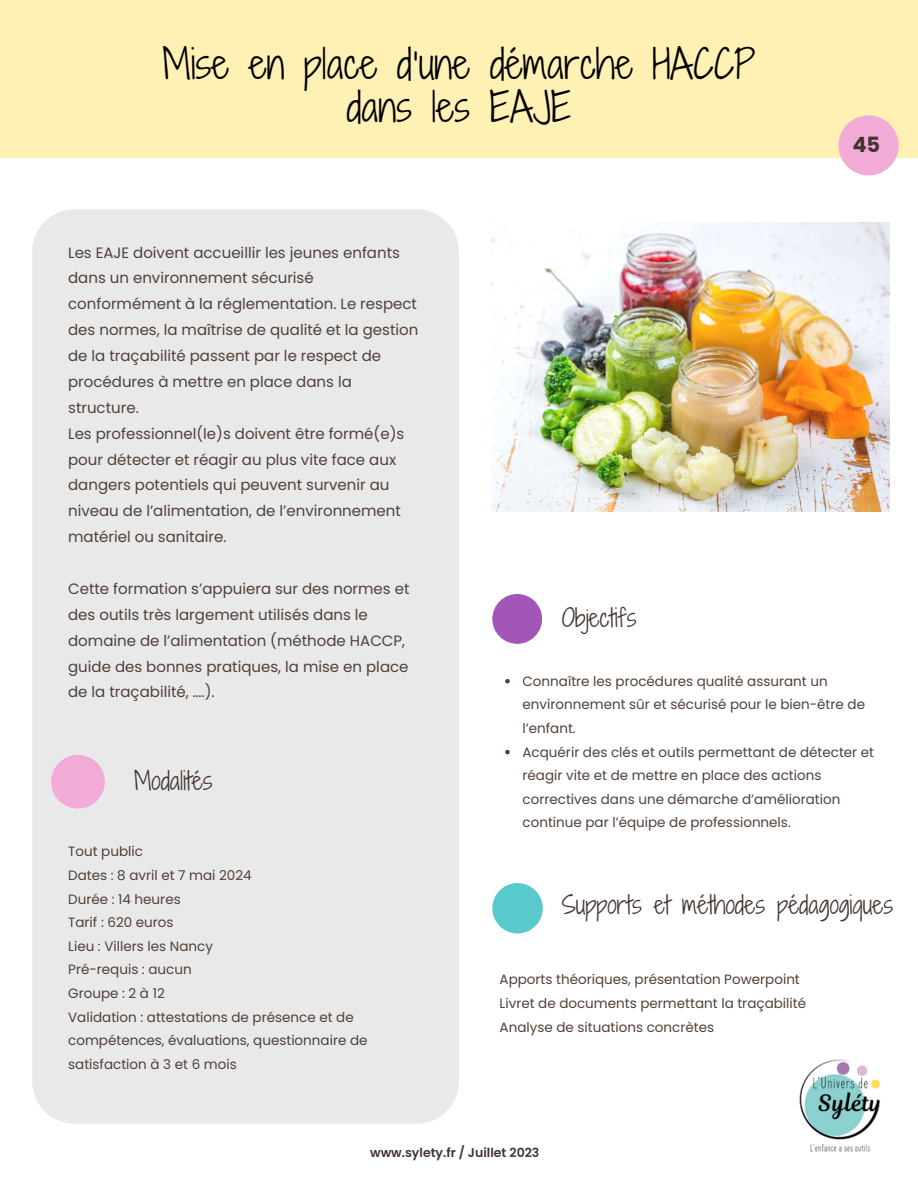
<style>
.page{position:relative;width:918px;height:1188px;background:#fff}
.page>*{position:absolute;margin:0;border:0;box-sizing:border-box;transform-origin:0 0}
.t1{font:39px "Shadows Into Light Two";color:#000}
.t2{font:24px "Shadows Into Light Two";color:#423430}
.t3{font:700 21px "Poppins";color:#423430}
.t4{font:15px/25.8px "Poppins";color:#504038}
.t5{font:13.5px/23.7px "Poppins";color:#504038}
.t6{font:600 12.6px "Poppins";color:#423430}
</style>
<div class="page">
<img style="left:492px;top:222px;width:398px;height:289px">
<div style="left:492px;top:594px;width:50px;height:50px;background:#a356b8;border-radius:50%"></div>
<img style="left:783px;top:1048px;width:113px;height:113px;border-radius:50%">
<div style="left:32px;top:209px;width:427px;height:915px;background:#e9e9e9"></div>
<div style="left:51px;top:755px;width:54px;height:54px;background:#f1abd6;border-radius:50%"></div>
<div style="left:0;top:0;width:918px;height:158px;background:#fff0b4"></div>
<div style="left:838px;top:115px;width:61px;height:61px;background:#f1abd6;border-radius:50%"></div>
<svg style="left:505px;top:679px;width:5px;height:4px"></svg>
<svg style="left:505px;top:750px;width:5px;height:4px"></svg>
<div style="left:492px;top:883px;width:51px;height:51px;background:#58c9cd;border-radius:50%"></div>
<p class="t1" style="left:162px;top:36px;width:595px">Mise en place d’une démarche HACCP</p>
<p class="t1" style="left:347px;top:78px;width:226px">dans les EAJE</p>
<p class="t4" style="left:68px;top:239px;width:352px">Les EAJE doivent accueillir les jeunes enfants dans un environnement sécurisé conformément à la réglementation. Le respect des normes, la maîtrise de qualité et la gestion de la traçabilité passent par le respect de procédures à mettre en place dans la structure.</p>
<p class="t4" style="left:68px;top:421px;width:338px">Les professionnel(le)s doivent être formé(e)s pour détecter et réagir au plus vite face aux dangers potentiels qui peuvent survenir au niveau de l’alimentation, de l’environnement matériel ou sanitaire.</p>
<p class="t3" style="left:852px;top:130px;width:29px">45</p>
<p class="t4" style="left:68px;top:576px;width:343px">Cette formation s’appuiera sur des normes et des outils très largement utilisés dans le domaine de l’alimentation (méthode HACCP, guide des bonnes pratiques, la mise en place de la traçabilité, ….).</p>
<p class="t2" style="left:134px;top:763px;width:80px">Modalités</p>
<p class="t5" style="left:68px;top:840px;width:76px">Tout public</p>
<p class="t5" style="left:68px;top:863px;width:185px">Dates : 8 avril et 7 mai 2024</p>
<p class="t5" style="left:68px;top:887px;width:114px">Durée : 14 heures</p>
<p class="t5" style="left:68px;top:911px;width:107px">Tarif : 620 euros</p>
<p class="t5" style="left:68px;top:934px;width:146px">Lieu : Villers les Nancy</p>
<p class="t5" style="left:68px;top:958px;width:125px">Pré-requis : aucun</p>
<p class="t5" style="left:68px;top:982px;width:98px">Groupe : 2 à 12</p>
<p class="t5" style="left:68px;top:1005px;width:301px">Validation : attestations de présence et de compétences, évaluations, questionnaire de satisfaction à 3 et 6 mois</p>
<p class="t2" style="left:562px;top:601px;width:76px">Objectifs</p>
<p class="t5" style="left:523px;top:669px;width:344px">Connaître les procédures qualité assurant un environnement sûr et sécurisé pour le bien-être de l’enfant.</p>
<p class="t5" style="left:523px;top:740px;width:353px">Acquérir des clés et outils permettant de détecter et réagir vite et de mettre en place des actions correctives dans une démarche d’amélioration continue par l’équipe de professionnels.</p>
<p class="t2" style="left:562px;top:887px;width:333px">Supports et méthodes pédagogiques</p>
<p class="t5" style="left:500px;top:968px;width:302px">Apports théoriques, présentation Powerpoint</p>
<p class="t5" style="left:500px;top:991px;width:308px">Livret de documents permettant la traçabilité</p>
<p class="t5" style="left:500px;top:1015px;width:216px">Analyse de situations concrètes</p>
<p class="t6" style="left:370px;top:1144px;width:171px">www.sylety.fr / Juillet 2023</p>
</div>
